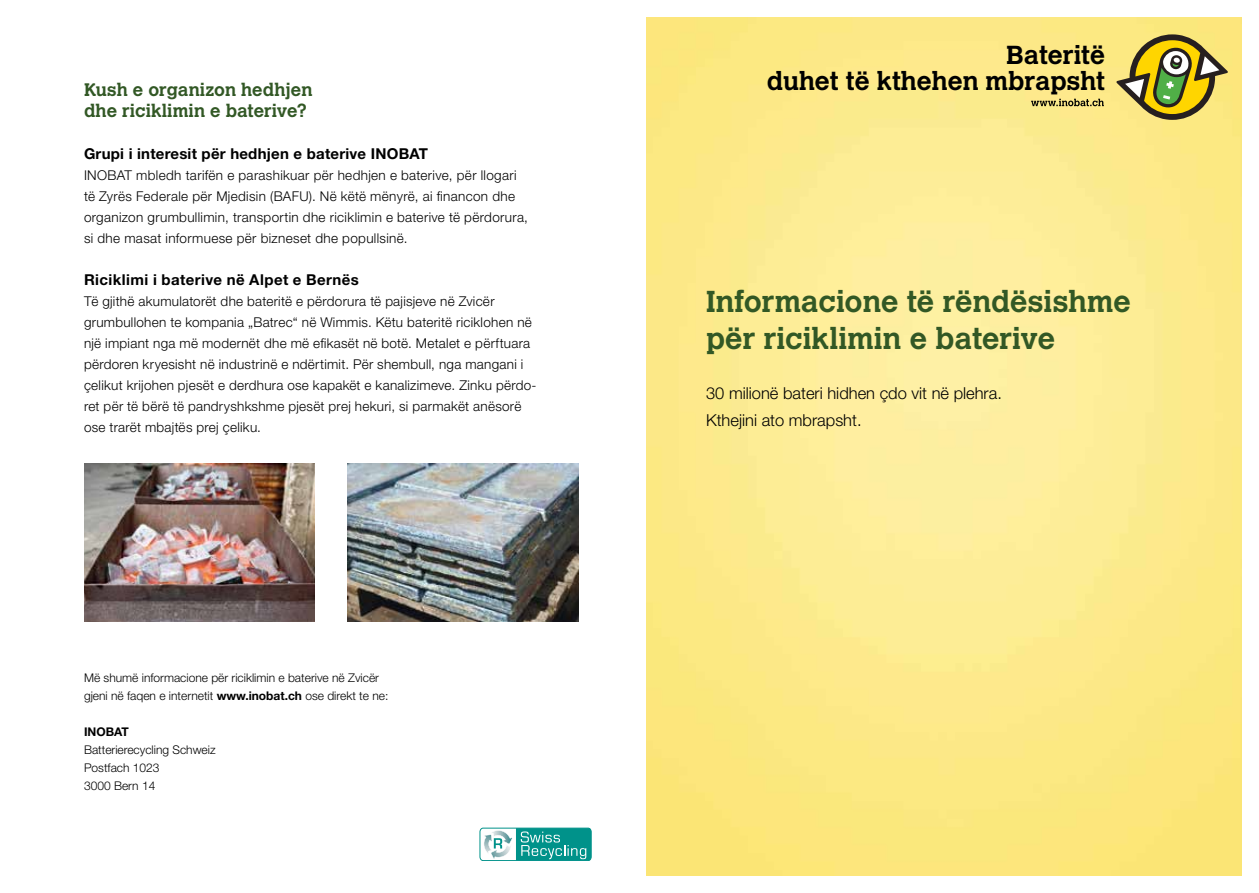
<style>
.page{position:relative;width:1259px;height:893px;background:#fff}
.page>*{position:absolute;margin:0;border:0;box-sizing:border-box;transform-origin:0 0}
.t1{font:700 30px/37.5px "Calvert MT Std";color:#325825}
.t2{font:700 25.8px/26px "Calvert MT Std";color:#000;text-align:right}
.t3{font:700 18px/21px "Calvert MT Std";letter-spacing:.005em;color:#325825}
.t4{font:300 16.5px/27px "Helvetica Neue LT Std";color:#000}
.t5{font:700 15px "Helvetica Neue LT Std";letter-spacing:.015em;color:#000}
.t6{font:300 13.5px/21px "Helvetica Neue LT Std";letter-spacing:.02em;color:#000}
.t7{font:300 12px/18px "Helvetica Neue LT Std";color:#000}
.t8{font:700 12px "Helvetica Neue LT Std";color:#000}
.s1{font-weight:700}
</style>
<div class="page">
<img style="left:646px;top:17px;width:595px;height:859px">
<svg style="left:1116px;top:34px;width:111px;height:86px;background:#b7ab50"></svg>
<svg style="left:1031px;top:99px;width:73px;height:7px"></svg>
<svg style="left:484px;top:828px;width:107px;height:32px"></svg>
<div style="left:479px;top:828px;width:112px;height:33px;border:1px solid #00928a;border-radius:3px"></div>
<img style="left:84px;top:464px;width:231px;height:157px">
<img style="left:348px;top:464px;width:230px;height:157px">
<h2 class="t2" style="left:767px;top:41px;width:340px">Bateritë<br>duhet të kthehen mbrapsht</h2>
<h3 class="t3" style="left:84px;top:79px;width:230px">Kush e organizon hedhjen dhe riciklimin e baterive?</h3>
<p class="t5" style="left:84px;top:144px;width:345px">Grupi i interesit për hedhjen e baterive INOBAT</p>
<p class="t6" style="left:84px;top:164px;width:445px">INOBAT mbledh tarifën e parashikuar për hedhjen e baterive, për llogari të Zyrës Federale për Mjedisin (BAFU). Në këtë mënyrë, ai financon dhe organizon grumbullimin, transportin dhe riciklimin e baterive të përdorura, si dhe masat informuese për bizneset dhe popullsinë.</p>
<p class="t5" style="left:84px;top:270px;width:276px">Riciklimi i baterive në Alpet e Bernës</p>
<p class="t6" style="left:84px;top:290px;width:454px">Të gjithë akumulatorët dhe bateritë e përdorura të pajisjeve në Zvicër grumbullohen te kompania „Batrec“ në Wimmis. Këtu bateritë riciklohen në një impiant nga më modernët dhe më efikasët në botë. Metalet e përftuara përdoren kryesisht në industrinë e ndërtimit. Për shembull, nga mangani i çelikut krijohen pjesët e derdhura ose kapakët e kanalizimeve. Zinku përdo&shy;ret për të bërë të pandryshkshme pjesët prej hekuri, si parmakët anësorë ose trarët mbajtës prej çeliku.</p>
<h1 class="t1" style="left:706px;top:282px;width:426px">Informacione të rëndësishme për riciklimin e baterive</h1>
<p class="t4" style="left:706px;top:379px;width:297px">30 milionë bateri hidhen çdo vit në plehra.<br>Kthejini ato mbrapsht.</p>
<p class="t7" style="left:84px;top:668px;width:306px">Më shumë informacione për riciklimin e baterive në Zvicër gjeni në faqen e internetit <span class="s1">www.inobat.ch</span> ose direkt te ne:</p>
<p class="t8" style="left:84px;top:724px;width:46px">INOBAT</p>
<p class="t7" style="left:84px;top:740px;width:133px">Batterierecycling Schweiz<br>Postfach 1023<br>3000 Bern 14</p>
</div>
